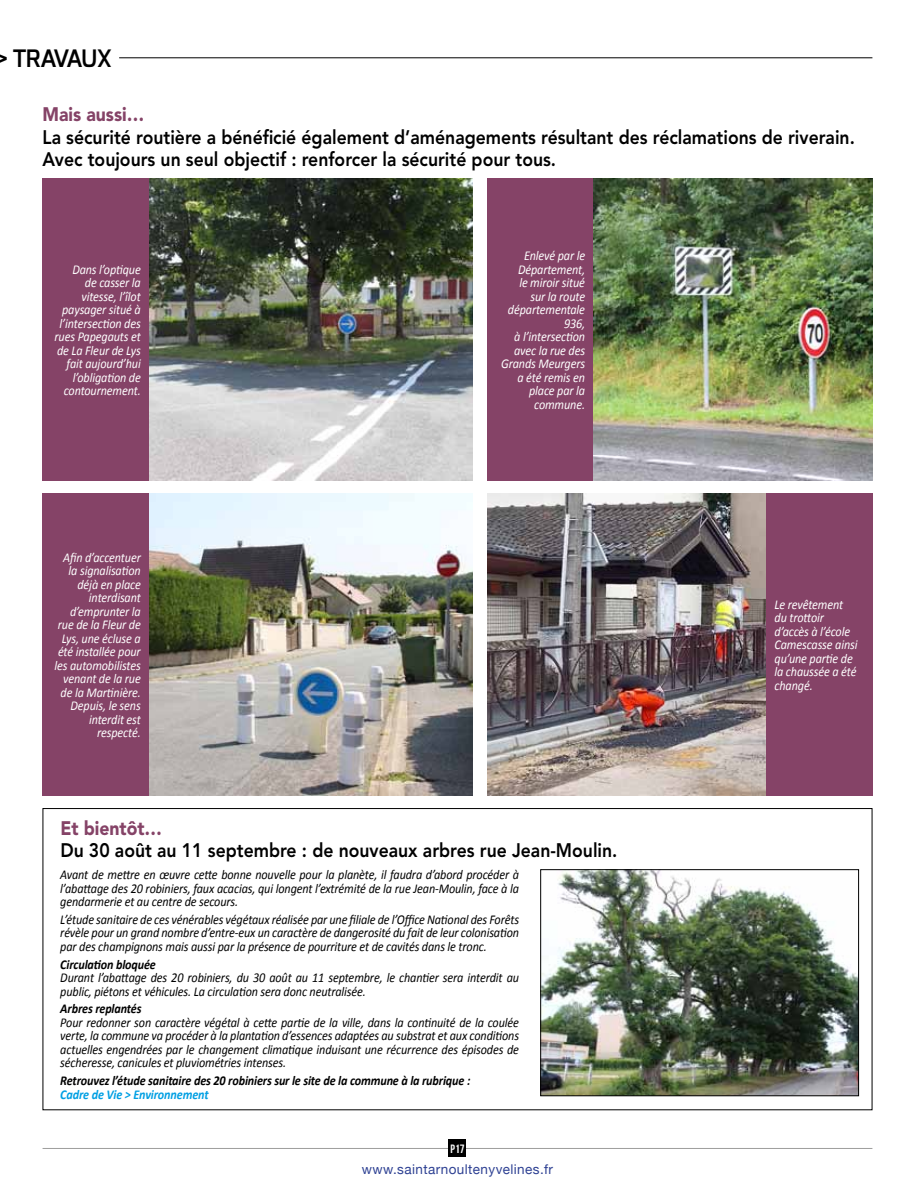
<style>
.page{position:relative;width:915px;height:1191px;background:#fff}
.page>*{position:absolute;margin:0;border:0;box-sizing:border-box;transform-origin:0 0}
.t1{font:600 24px "Exo";letter-spacing:-.04em;color:#000}
.t2{font:800 19.5px/22.5px "Avenir LT Std";color:#000;scale:.9 1}
.t3{font:900 19.5px "Avenir LT Std";color:#854367;scale:.9 1}
.t4{font:italic 13.5px/13.5px "Calibri";letter-spacing:-.01em;color:#000;text-align:justify;scale:.9 1}
.t5{font:italic 13.5px/13.5px "Calibri";letter-spacing:-.01em;color:#fff;text-align:right;scale:.9 1}
.t6{font:italic 700 13.5px "Calibri";letter-spacing:-.01em;color:#000;scale:.9 1}
.t7{font:13.5px "Helvetica Neue";letter-spacing:.03em;color:#2e4193}
.t8{font:italic 700 13.5px "Calibri";letter-spacing:-.01em;color:#009fe3;scale:.9 1}
.t9{font:12px "Bebas Neue";color:#fff}
</style>
<div class="page">
<hr style="left:43px;top:1148px;width:829px;height:1px;background:#9d9d9c">
<div style="left:449px;top:1140px;width:17px;height:17px;background:#000"></div>
<hr style="left:119px;top:57px;width:753px;height:1px;background:#000">
<img style="left:149px;top:179px;width:323px;height:301px">
<img style="left:149px;top:493px;width:323px;height:302px">
<div style="left:43px;top:493px;width:106px;height:302px;background:#854367"></div>
<div style="left:43px;top:179px;width:106px;height:301px;background:#854367"></div>
<div style="left:487px;top:179px;width:106px;height:301px;background:#854367"></div>
<img style="left:487px;top:493px;width:278px;height:302px">
<div style="left:765px;top:493px;width:107px;height:302px;background:#854367"></div>
<img style="left:593px;top:179px;width:279px;height:301px">
<img style="left:542px;top:871px;width:314px;height:223px">
<div style="left:540px;top:869px;width:318px;height:227px;border:1px solid #000"></div>
<h1 class="t1" style="left:-4px;top:43px;width:117px">&gt; TRAVAUX</h1>
<h2 class="t3" style="left:43px;top:102px;width:115px">Mais aussi…</h2>
<h2 class="t2" style="left:43px;top:126px;width:903px">La sécurité routière a bénéficié également d’aménagements résultant des réclamations de riverain.<br>Avec toujours un seul objectif : renforcer la sécurité pour tous.</h2>
<p class="t5" style="left:55px;top:262px;width:97px">Dans l’optique<br>de casser la vitesse, l’îlot paysager situé à l’intersection des rues Papegauts et de La Fleur de Lys fait aujourd’hui l’obligation de contournement.</p>
<p class="t5" style="left:55px;top:550px;width:97px">Afin d’accentuer la signalisation déjà en place interdisant d’emprunter la rue de la Fleur de<br>Lys, une écluse a été installée pour les automobilistes venant de la rue de la Martinière.<br>Depuis, le sens interdit est respecté.</p>
<p class="t5" style="left:501px;top:249px;width:95px">Enlevé par le<br>Département,<br>le miroir situé sur la route départementale<br>936,<br>à l’intersection avec la rue des<br>Grands Meurgers a été remis en place par la commune.</p>
<h2 class="t3" style="left:60px;top:816px;width:115px">Et bientôt…</h2>
<h2 class="t2" style="left:60px;top:839px;width:620px">Du 30 août au 11 septembre : de nouveaux arbres rue Jean-Moulin.</h2>
<p class="t4" style="left:60px;top:867px;width:511px">Avant de mettre en œuvre cette bonne nouvelle pour la planète, il faudra d’abord procéder à l’abattage des 20 robiniers, faux acacias, qui longent l’extrémité de la rue Jean-Moulin, face à la gendarmerie et au centre de secours.</p>
<p class="t4" style="left:60px;top:912px;width:511px">L’étude sanitaire de ces vénérables végétaux réalisée par une filiale de l’Office National des Forêts révèle pour un grand nombre d’entre-eux un caractère de dangerosité du fait de leur colonisation par des champignons mais aussi par la présence de pourriture et de cavités dans le tronc.</p>
<p class="t6" style="left:60px;top:955px;width:108px">Circulation bloquée</p>
<p class="t4" style="left:60px;top:970px;width:511px">Durant l’abattage des 20 robiniers, du 30 août au 11 septembre, le chantier sera interdit au public, piétons et véhicules. La circulation sera donc neutralisée.</p>
<p class="t6" style="left:60px;top:1000px;width:92px">Arbres replantés</p>
<p class="t4" style="left:60px;top:1015px;width:511px">Pour redonner son caractère végétal à cette partie de la ville, dans la continuité de la coulée verte, la commune va procéder à la plantation d’essences adaptées au substrat et aux conditions actuelles engendrées par le changement climatique induisant une récurrence des épisodes de sécheresse, canicules et pluviométries intenses.</p>
<p class="t6" style="left:60px;top:1072px;width:457px">Retrouvez l’étude sanitaire des 20 robiniers sur le site de la commune à la rubrique :</p>
<p class="t8" style="left:60px;top:1085px;width:166px">Cadre de Vie &gt; Environnement</p>
<p class="t9" style="left:450px;top:1141px;width:16px">P17</p>
<p class="t7" style="left:362px;top:1159px;width:193px">www.saintarnoultenyvelines.fr</p>
<p class="t5" style="left:774px;top:597px;width:94px;text-align:left">Le revêtement du trottoir d’accès à l’école<br>Camescasse ainsi qu’une partie de la chaussée a été changé.</p>
</div>
